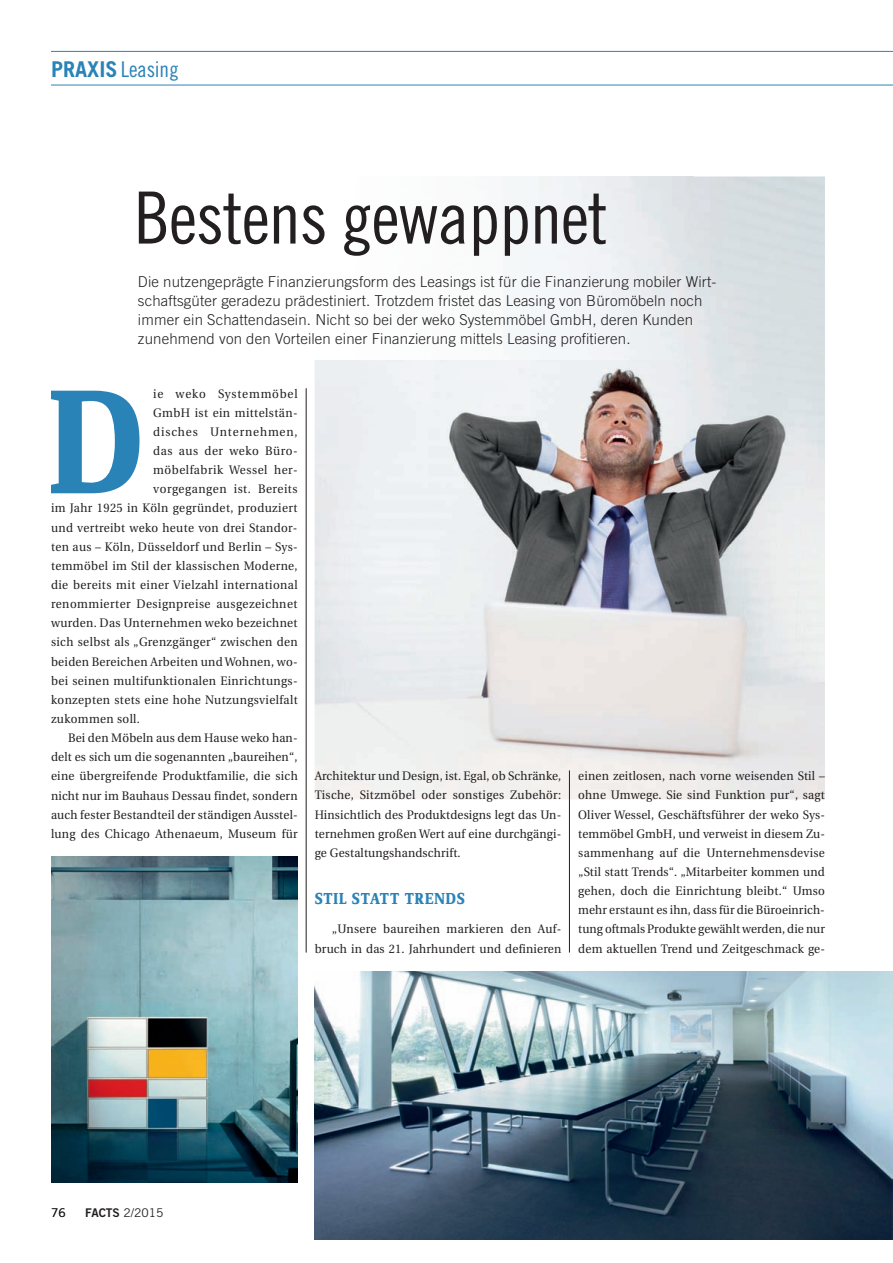
<style>
.page{position:relative;width:893px;height:1263px;background:#fff}
.page>*{position:absolute;margin:0;border:0;box-sizing:border-box;transform-origin:0 0}
.t1{font:700 153.9px "Zine Serif Dis";color:#2a83b7}
.t2{font:72px "Trade Gothic Cond Eighteen";letter-spacing:-.015em;color:#231f20}
.t3{font:21.75px "Trade Gothic Cond Eighteen";letter-spacing:-.01em;color:#2a83b7}
.t4{font:700 16.5px "Zine Serif Dis";letter-spacing:.05em;color:#2a83b7}
.t5{font:300 15px/19.2px "Trade Gothic";letter-spacing:.01em;color:#231f20}
.t6{font:12.3px/19.2px "Utopia";letter-spacing:.03em;color:#231f20;text-align:justify;scale:.95 1}
.t7{font:12.3px "Utopia";letter-spacing:.07em;color:#231f20;scale:.95 1}
.t8{font:12.3px "Utopia";letter-spacing:.065em;color:#231f20;scale:.95 1}
.t9{font:12px "Trade Gothic";color:#231f20}
.s1{font-family:"Trade Gothic";font-weight:700}
.s2{font-family:"Trade Gothic Bold Two"}
</style>
<div class="page">
<img style="left:315px;top:176px;width:510px;height:623px">
<hr style="left:51px;top:51px;width:842px;height:1px;background:#2a83b7">
<hr style="left:51px;top:85px;width:842px;height:1px;background:#2a83b7">
<hr style="left:569px;top:770px;width:1px;height:182px;background:#231f20">
<img style="left:315px;top:972px;width:578px;height:267px">
<img style="left:51px;top:857px;width:247px;height:325px">
<hr style="left:306px;top:388px;width:1px;height:564px;background:#231f20">
<img style="left:315px;top:176px;width:378px;height:183px">
<h3 class="t3" style="left:51px;top:56px;width:129px"><span class="s1">PRAXIS</span> Leasing</h3>
<h2 class="t2" style="left:134px;top:175px;width:475px">Bestens gewappnet</h2>
<p class="t5" style="left:138px;top:271px;width:580px">Die nutzengeprägte Finanzierungsform des Leasings ist für die Finanzierung mobiler Wirt&shy;schaftsgüter geradezu prädestiniert. Trotzdem fristet das Leasing von Büromöbeln noch immer ein Schattendasein. Nicht so bei der weko Systemmöbel GmbH, deren Kunden zunehmend von den Vorteilen einer Finanzierung mittels Leasing profitieren.</p>
<h1 class="t1" style="left:49px;top:363px;width:98px">D</h1>
<p class="t8" style="left:153px;top:387px;width:153px">ie weko Systemmöbel</p>
<p class="t6" style="left:153px;top:403px;width:153px">GmbH ist ein mittelstän-</p>
<p class="t7" style="left:153px;top:425px;width:153px">disches Unternehmen,</p>
<p class="t6" style="left:153px;top:441px;width:153px">das aus der weko Büro-</p>
<p class="t6" style="left:153px;top:461px;width:153px">möbelfabrik Wessel her-</p>
<p class="t6" style="left:153px;top:480px;width:153px">vorgegangen ist. Bereits</p>
<p class="t6" style="left:51px;top:499px;width:261px">im Jahr 1925 in Köln gegründet, produziert</p>
<p class="t6" style="left:51px;top:518px;width:261px">und vertreibt weko heute von drei Standor-</p>
<p class="t6" style="left:51px;top:537px;width:261px">ten aus – Köln, Düsseldorf und Berlin – Sys-</p>
<p class="t6" style="left:51px;top:556px;width:261px">temmöbel im Stil der klassischen Moderne,</p>
<p class="t6" style="left:51px;top:575px;width:261px">die bereits mit einer Vielzahl international</p>
<p class="t6" style="left:51px;top:595px;width:261px">renommierter Designpreise ausgezeichnet</p>
<p class="t6" style="left:51px;top:614px;width:261px">wurden. Das Unternehmen weko bezeichnet</p>
<p class="t6" style="left:51px;top:633px;width:261px">sich selbst als „Grenzgänger“ zwischen den</p>
<p class="t6" style="left:51px;top:652px;width:261px">beiden Bereichen Arbeiten und Wohnen, wo-</p>
<p class="t6" style="left:51px;top:671px;width:261px">bei seinen multifunktionalen Einrichtungs-</p>
<p class="t6" style="left:51px;top:690px;width:261px">konzepten stets eine hohe Nutzungsvielfalt</p>
<p class="t6" style="left:51px;top:709px;width:95px">zukommen soll.</p>
<p class="t6" style="left:68px;top:729px;width:243px">Bei den Möbeln aus dem Hause weko han-</p>
<p class="t6" style="left:51px;top:748px;width:261px">delt es sich um die sogenannten „baureihen“,</p>
<p class="t6" style="left:51px;top:767px;width:261px">eine übergreifende Produktfamilie, die sich</p>
<p class="t6" style="left:51px;top:786px;width:261px">nicht nur im Bauhaus Dessau findet, sondern</p>
<p class="t6" style="left:51px;top:805px;width:261px">auch fester Bestandteil der ständigen Ausstel-</p>
<p class="t6" style="left:51px;top:824px;width:261px">lung des Chicago Athenaeum, Museum für</p>
<p class="t6" style="left:315px;top:767px;width:261px">Architektur und Design, ist. Egal, ob Schränke, Tische, Sitzmöbel oder sonstiges Zubehör:<br>Hinsichtlich des Produktdesigns legt das Un&shy;ternehmen großen Wert auf eine durchgängi&shy;ge Gestaltungshandschrift.</p>
<h3 class="t4" style="left:315px;top:890px;width:152px">STIL STATT TRENDS</h3>
<p class="t6" style="left:315px;top:920px;width:261px;text-align:right">„Unsere baureihen markieren den Auf&shy;bruch in das 21. Jahrhundert und definieren</p>
<p class="t6" style="left:578px;top:767px;width:261px">einen zeitlosen, nach vorne weisenden Stil – ohne Umwege. Sie sind Funktion pur“, sagt Oliver Wessel, Geschäftsführer der weko Sys&shy;temmöbel GmbH, und verweist in diesem Zu&shy;sammenhang auf die Unternehmensdevise „Stil statt Trends“. „Mitarbeiter kommen und gehen, doch die Einrichtung bleibt.“ Umso mehr erstaunt es ihn, dass für die Büroeinrich&shy;tung oftmals Produkte gewählt werden, die nur dem aktuellen Trend und Zeitgeschmack ge-</p>
<p class="t9" style="left:51px;top:1205px;width:16px">76</p>
<p class="t9" style="left:85px;top:1206px;width:80px"><span class="s2">FACTS</span> 2/2015</p>
</div>
